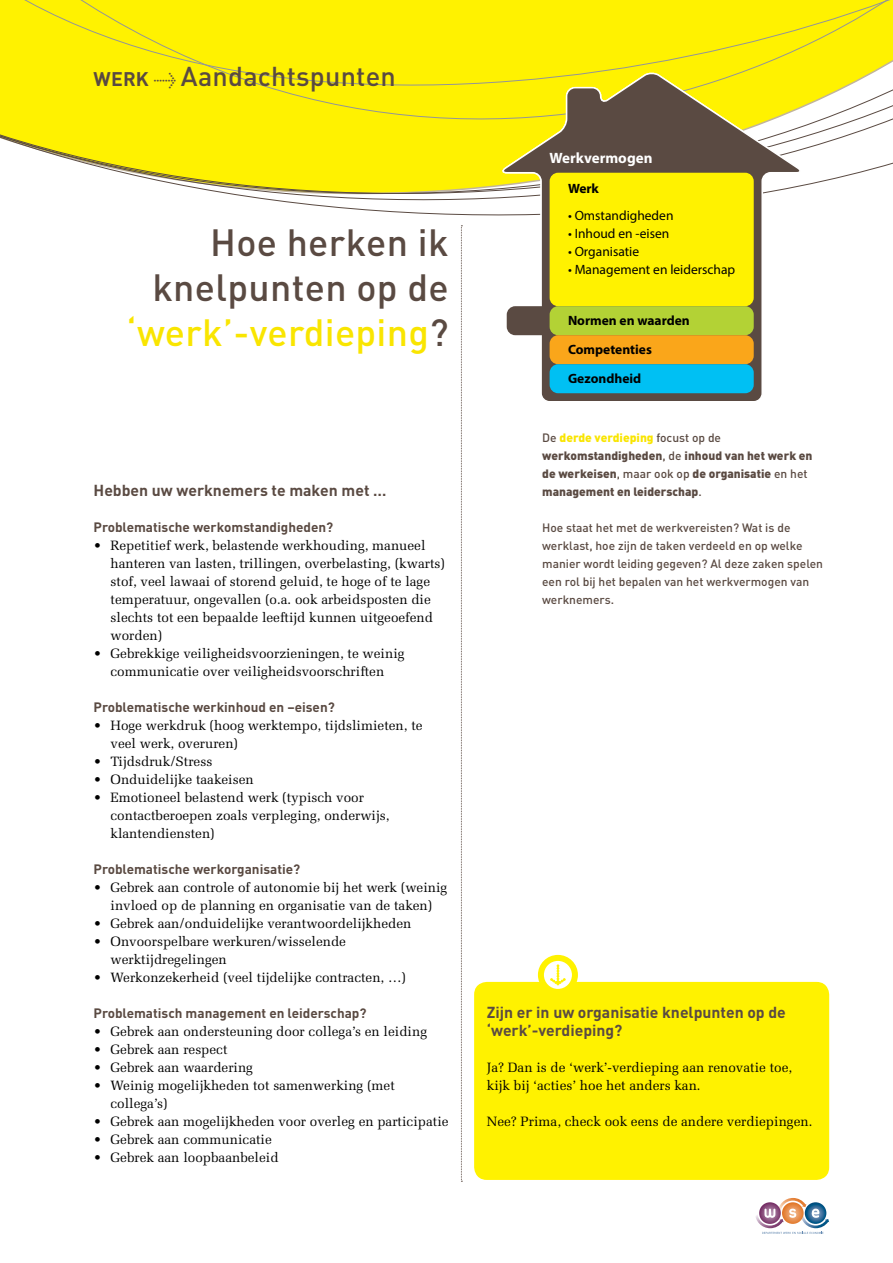
<style>
.page{position:relative;width:893px;height:1263px;background:#fff}
.page>*{position:absolute;margin:0;border:0;box-sizing:border-box;transform-origin:0 0}
.t1{font:500 37.5px/45px "DIN";letter-spacing:.01em;color:#5a4a42;text-align:right}
.t2{font:500 27px "DIN";letter-spacing:.01em;color:#5a4a42}
.t3{font:700 15.75px/18px "DIN";color:#5a4a42}
.t4{font:700 15px "Myriad Pro";color:#fff}
.t5{font:13.5px/18px "Melior";color:#000}
.t6{font:700 13.5px "DIN";color:#5a4a42}
.t7{font:13.5px "Myriad Pro";color:#000}
.t8{font:700 13.5px/29px "Myriad Pro";color:#000}
.t9{font:500 12px/18px "DIN";color:#5a4a42}
.t10{font:900 12px/18px "DIN";color:#5a4a42}
.s1{font-weight:700;font-size:19.5px}
.s2{font-family:"Meta Plus Normal";font-weight:400;font-size:19.5px}
.s3{color:#f9e500}
.s4{font-weight:500}
</style>
<div class="page">
<svg style="left:0;top:0;width:893px;height:227px"></svg>
<svg style="left:756px;top:1198px;width:73px;height:36px"></svg>
<svg style="left:500px;top:71px;width:302px;height:330px"></svg>
<div style="left:550px;top:173px;width:204px;height:133px;background:#fff200;border-radius:9px"></div>
<div style="left:550px;top:306px;width:204px;height:29px;background:#b3d235;border-radius:9px"></div>
<svg style="left:507px;top:306px;width:35px;height:29px"></svg>
<div style="left:550px;top:335px;width:204px;height:29px;background:#faa61a;border-radius:9px"></div>
<div style="left:550px;top:364px;width:204px;height:29px;background:#00c0f3;border-radius:9px"></div>
<div style="left:474px;top:982px;width:355px;height:198px;background:#fff200;border-radius:13px"></div>
<svg style="left:461px;top:225px;width:1px;height:957px"></svg>
<svg style="left:541px;top:958px;width:34px;height:34px"></svg>
<div style="left:538px;top:955px;width:40px;height:40px;border:6px solid #fff200;border-radius:50%"></div>
<svg style="left:550px;top:965px;width:15px;height:20px"></svg>
<h2 class="t2" style="left:94px;top:58px;width:304px"><span class="s1">Werk</span> <span class="s2">&gt;</span> Aandachtspunten</h2>
<h1 class="t1" style="left:127px;top:219px;width:323px">Hoe herken ik knelpunten op de <span class="s3">‘werk’-verdieping</span>?</h1>
<p class="t3" style="left:94px;top:481px;width:295px">Hebben uw werknemers te maken met …</p>
<p class="t6" style="left:94px;top:518px;width:241px">Problematische werkomstandigheden?</p>
<p class="t5" style="left:111px;top:536px;width:336px;text-indent:-17px">• Repetitief werk, belastende werkhouding, manueel hanteren van lasten, trillingen, overbelasting, (kwarts) stof, veel lawaai of storend geluid, te hoge of te lage temperatuur, ongevallen (o.a. ook arbeidsposten die slechts tot een bepaalde leeftijd kunnen uitgeoefend worden)</p>
<p class="t5" style="left:94px;top:644px;width:312px;text-align:center">• Gebrekkige veiligheidsvoorzieningen, te weinig communicatie over veiligheidsvoorschriften</p>
<p class="t6" style="left:94px;top:698px;width:243px">Problematische werkinhoud en –eisen?</p>
<p class="t5" style="left:111px;top:716px;width:314px;text-indent:-17px">• Hoge werkdruk (hoog werktempo, tijdslimieten, te veel werk, overuren)</p>
<p class="t5" style="left:94px;top:752px;width:120px">• Tijdsdruk/Stress</p>
<p class="t5" style="left:94px;top:770px;width:162px">• Onduidelijke taakeisen</p>
<p class="t5" style="left:111px;top:788px;width:281px;text-indent:-17px">• Emotioneel belastend werk (typisch voor contactberoepen zoals verpleging, onderwijs, klantendiensten)</p>
<p class="t6" style="left:94px;top:860px;width:208px">Problematische werkorganisatie?</p>
<p class="t5" style="left:94px;top:878px;width:355px;text-align:center">• Gebrek aan controle of autonomie bij het werk (weinig invloed op de planning en organisatie van de taken)</p>
<p class="t5" style="left:94px;top:914px;width:319px">• Gebrek aan/onduidelijke verantwoordelijkheden</p>
<p class="t5" style="left:111px;top:932px;width:237px;text-indent:-17px">• Onvoorspelbare werkuren/wisselende werktijdregelingen</p>
<p class="t5" style="left:94px;top:968px;width:314px">• Werkonzekerheid (veel tijdelijke contracten, …)</p>
<p class="t6" style="left:94px;top:1004px;width:274px">Problematisch management en leiderschap?</p>
<p class="t5" style="left:94px;top:1022px;width:335px">• Gebrek aan ondersteuning door collega’s en leiding</p>
<p class="t5" style="left:94px;top:1040px;width:136px">• Gebrek aan respect</p>
<p class="t5" style="left:94px;top:1058px;width:161px">• Gebrek aan waardering</p>
<p class="t5" style="left:111px;top:1076px;width:286px;text-indent:-17px">• Weinig mogelijkheden tot samenwerking (met collega’s)</p>
<p class="t5" style="left:94px;top:1112px;width:357px">• Gebrek aan mogelijkheden voor overleg en participatie</p>
<p class="t5" style="left:94px;top:1130px;width:180px">• Gebrek aan communicatie</p>
<p class="t5" style="left:94px;top:1148px;width:187px">• Gebrek aan loopbaanbeleid</p>
<p class="t4" style="left:550px;top:148px;width:104px">Werkvermogen</p>
<p class="t8" style="left:568px;top:173px;width:32px">Werk</p>
<p class="t7" style="left:568px;top:207px;width:107px">• Omstandigheden</p>
<p class="t7" style="left:568px;top:225px;width:103px">• Inhoud en -eisen</p>
<p class="t7" style="left:568px;top:243px;width:73px">• Organisatie</p>
<p class="t7" style="left:568px;top:261px;width:169px">• Management en leiderschap</p>
<p class="t8" style="left:568px;top:306px;width:123px">Normen en waarden<br>Competenties<br>Gezondheid</p>
<p class="t10" style="left:542px;top:428px;width:272px"><span class="s4">De</span> <span class="s3">derde verdieping</span> <span class="s4">focust op de </span>werkomstandigheden<span class="s4">, de</span> inhoud van het werk en de werkeisen<span class="s4">, maar ook op</span> de organisatie <span class="s4">en het </span>management en leiderschap<span class="s4">.</span></p>
<p class="t9" style="left:542px;top:518px;width:282px">Hoe staat het met de werkvereisten? Wat is de werklast, hoe zijn de taken verdeeld en op welke manier wordt leiding gegeven? Al deze zaken spelen een rol bij het bepalen van het werkvermogen van werknemers.</p>
<p class="t3" style="left:487px;top:1003px;width:301px">Zijn er in uw organisatie knelpunten op de ‘werk’-verdieping?</p>
<p class="t5" style="left:487px;top:1058px;width:307px">Ja? Dan is de ‘werk’-verdieping aan renovatie toe, kijk bij ‘acties’ hoe het anders kan.</p>
<p class="t5" style="left:487px;top:1112px;width:327px">Nee? Prima, check ook eens de andere verdiepingen.</p>
</div>
